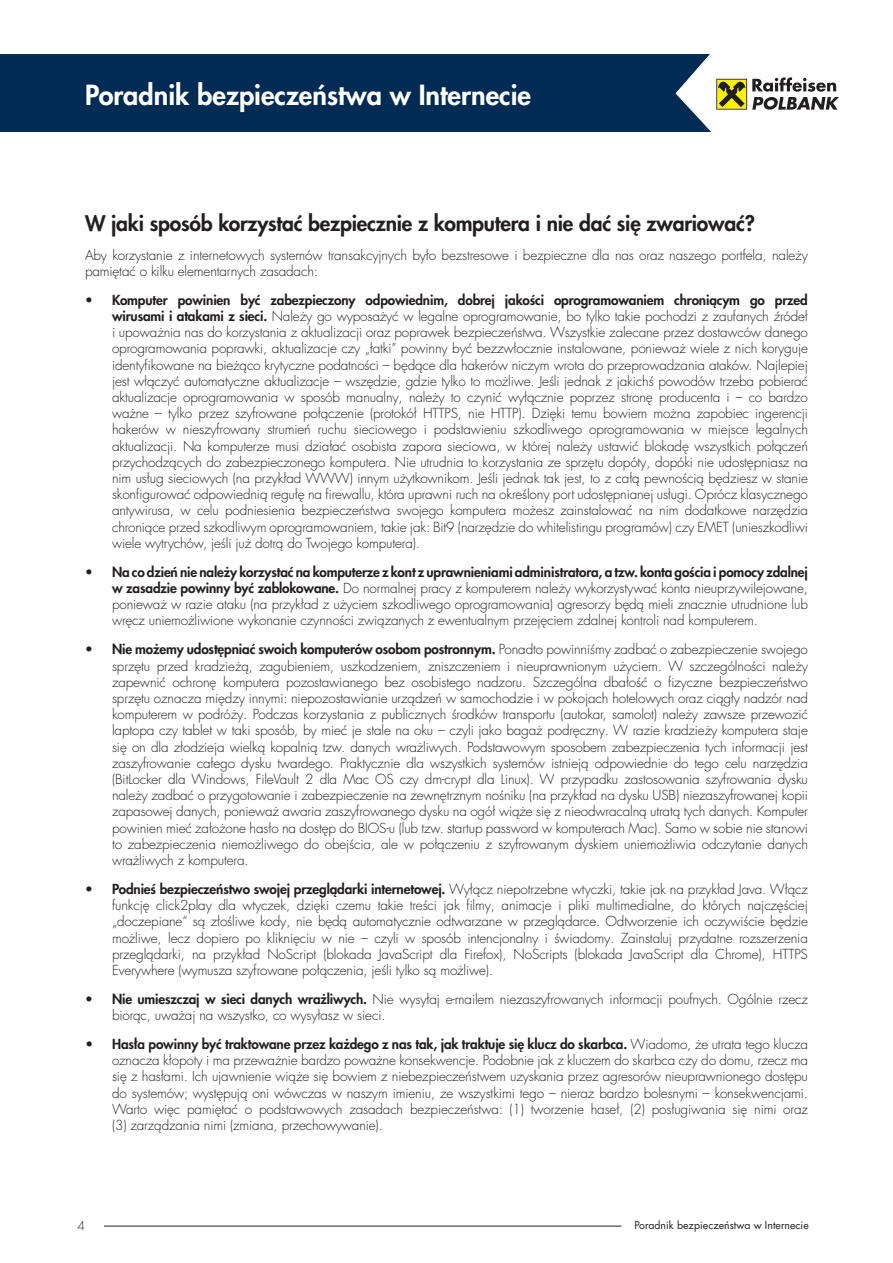
<style>
.page{position:relative;width:893px;height:1263px;background:#fff}
.page>*{position:absolute;margin:0;border:0;box-sizing:border-box;transform-origin:0 0}
.t1{font:800 27px "Futura LT Pro";color:#fff}
.t2{font:800 21px "Futura LT Pro";letter-spacing:-.01em;color:#231f20}
.t3{font:300 13.5px/16.2px "Futura LT Pro";letter-spacing:-.01em;color:#231f20;text-align:justify}
.t4{font:300 12px "Futura LT Pro";color:#231f20}
.t5{font:10.5px "Futura LT Pro";color:#231f20}
.s1{font-weight:800}
</style>
<div class="page">
<hr style="left:104px;top:1226px;width:517px;height:1px;background:#231f20">
<div style="left:0;top:55px;width:893px;height:77px;background:#002b54"></div>
<svg style="left:676px;top:54px;width:217px;height:78px"></svg>
<svg style="left:716px;top:79px;width:31px;height:31px"></svg>
<div style="left:717px;top:80px;width:29px;height:29px;background:#fff200"></div>
<svg style="left:718px;top:81px;width:27px;height:26px"></svg>
<svg style="left:752px;top:77px;width:87px;height:33px"></svg>
<h1 class="t1" style="left:85px;top:74px;width:447px">Poradnik bezpieczeństwa w Internecie</h1>
<h2 class="t2" style="left:85px;top:207px;width:671px">W jaki sposób korzystać bezpiecznie z komputera i nie dać się zwariować?</h2>
<p class="t3" style="left:85px;top:247px;width:724px">Aby korzystanie z internetowych systemów transakcyjnych było bezstresowe i bezpieczne dla nas oraz naszego portfela, należy pamiętać o kilku elementarnych zasadach:</p>
<p class="t3" style="left:112px;top:292px;width:697px;text-indent:-27px"><span class="s1">• Komputer powinien być zabezpieczony odpowiednim, dobrej jakości oprogramowaniem chroniącym go przed wirusami i atakami z sieci.</span> Należy go wyposażyć w legalne oprogramowanie, bo tylko takie pochodzi z zaufanych źródeł i upoważnia nas do korzystania z aktualizacji oraz poprawek bezpieczeństwa. Wszystkie zalecane przez dostawców danego oprogramowania poprawki, aktualizacje czy „łatki” powinny być bezzwłocznie instalowane, ponieważ wiele z nich koryguje identyfikowane na bieżąco krytyczne podatności – będące dla hakerów niczym wrota do przeprowadzania ataków. Najlepiej jest włączyć automatyczne aktualizacje – wszędzie, gdzie tylko to możliwe. Jeśli jednak z jakichś powodów trzeba pobierać aktualizacje oprogramowania w sposób manualny, należy to czynić wyłącznie poprzez stronę producenta i – co bardzo ważne – tylko przez szyfrowane połączenie (protokół HTTPS, nie HTTP). Dzięki temu bowiem można zapobiec ingerencji hakerów w nieszyfrowany strumień ruchu sieciowego i podstawieniu szkodliwego oprogramowania w miejsce legalnych aktualizacji. Na komputerze musi działać osobista zapora sieciowa, w której należy ustawić blokadę wszystkich połączeń przychodzących do zabezpieczonego komputera. Nie utrudnia to korzystania ze sprzętu dopóty, dopóki nie udostępniasz na nim usług sieciowych (na przykład WWW) innym użytkownikom. Jeśli jednak tak jest, to z całą pewnością będziesz w stanie skonfigurować odpowiednią regułę na firewallu, która uprawni ruch na określony port udostępnianej usługi. Oprócz klasycznego antywirusa, w celu podniesienia bezpieczeństwa swojego komputera możesz zainstalować na nim dodatkowe narzędzia chroniące przed szkodliwym oprogramowaniem, takie jak: Bit9 (narzędzie do whitelistingu programów) czy EMET (unieszkodliwi wiele wytrychów, jeśli już dotrą do Twojego komputera).</p>
<p class="t3" style="left:112px;top:564px;width:697px;text-indent:-27px"><span class="s1">• Na co dzień nie należy korzystać na komputerze z kont z uprawnieniami administratora, a tzw. konta gościa i pomocy zdalnej w zasadzie powinny być zablokowane.</span> Do normalnej pracy z komputerem należy wykorzystywać konta nieuprzywilejowane, ponieważ w razie ataku (na przykład z użyciem szkodliwego oprogramowania) agresorzy będą mieli znacznie utrudnione lub wręcz uniemożliwione wykonanie czynności związanych z ewentualnym przejęciem zdalnej kontroli nad komputerem.</p>
<p class="t3" style="left:112px;top:641px;width:697px;text-indent:-27px"><span class="s1">• Nie możemy udostępniać swoich komputerów osobom postronnym.</span> Ponadto powinniśmy zadbać o zabezpieczenie swojego sprzętu przed kradzieżą, zagubieniem, uszkodzeniem, zniszczeniem i nieuprawnionym użyciem. W szczególności należy zapewnić ochronę komputera pozostawianego bez osobistego nadzoru. Szczególna dbałość o fizyczne bezpieczeństwo sprzętu oznacza między innymi: niepozostawianie urządzeń w samochodzie i w pokojach hotelowych oraz ciągły nadzór nad komputerem w podróży. Podczas korzystania z publicznych środków transportu (autokar, samolot) należy zawsze przewozić laptopa czy tablet w taki sposób, by mieć je stale na oku – czyli jako bagaż podręczny. W razie kradzieży komputera staje się on dla złodzieja wielką kopalnią tzw. danych wrażliwych. Podstawowym sposobem zabezpieczenia tych informacji jest zaszyfrowanie całego dysku twardego. Praktycznie dla wszystkich systemów istnieją odpowiednie do tego celu narzędzia (BitLocker dla Windows, FileVault 2 dla Mac OS czy dm-crypt dla Linux). W przypadku zastosowania szyfrowania dysku należy zadbać o przygotowanie i zabezpieczenie na zewnętrznym nośniku (na przykład na dysku USB) niezaszyfrowanej kopii zapasowej danych, ponieważ awaria zaszyfrowanego dysku na ogół wiąże się z nieodwracalną utratą tych danych. Komputer powinien mieć założone hasło na dostęp do BIOS-u (lub tzw. startup password w komputerach Mac). Samo w sobie nie stanowi to zabezpieczenia niemożliwego do obejścia, ale w połączeniu z szyfrowanym dyskiem uniemożliwia odczytanie danych wrażliwych z komputera.</p>
<p class="t3" style="left:112px;top:881px;width:697px;text-indent:-27px"><span class="s1">• Podnieś bezpieczeństwo swojej przeglądarki internetowej.</span> Wyłącz niepotrzebne wtyczki, takie jak na przykład Java. Włącz funkcję click2play dla wtyczek, dzięki czemu takie treści jak filmy, animacje i pliki multimedialne, do których najczęściej „doczepiane“ są złośliwe kody, nie będą automatycznie odtwarzane w przeglądarce. Odtworzenie ich oczywiście będzie możliwe, lecz dopiero po kliknięciu w nie – czyli w sposób intencjonalny i świadomy. Zainstaluj przydatne rozszerzenia przeglądarki, na przykład NoScript (blokada JavaScript dla Firefox), NoScripts (blokada JavaScript dla Chrome), HTTPS Everywhere (wymusza szyfrowane połączenia, jeśli tylko są możliwe).</p>
<p class="t3" style="left:112px;top:991px;width:697px;text-indent:-27px"><span class="s1">• Nie umieszczaj w sieci danych wrażliwych.</span> Nie wysyłaj e-mailem niezaszyfrowanych informacji poufnych. Ogólnie rzecz biorąc, uważaj na wszystko, co wysyłasz w sieci.</p>
<p class="t3" style="left:112px;top:1036px;width:697px;text-indent:-27px">• <span class="s1">Hasła powinny być traktowane przez każdego z nas tak, jak traktuje się klucz do skarbca.</span> Wiadomo, że utrata tego klucza oznacza kłopoty i ma przeważnie bardzo poważne konsekwencje. Podobnie jak z kluczem do skarbca czy do domu, rzecz ma się z hasłami. Ich ujawnienie wiąże się bowiem z niebezpieczeństwem uzyskania przez agresorów nieuprawnionego dostępu do systemów; występują oni wówczas w naszym imieniu, ze wszystkimi tego – nieraz bardzo bolesnymi – konsekwencjami.<br>Warto więc pamiętać o podstawowych zasadach bezpieczeństwa: (1) tworzenie haseł, (2) posługiwania się nimi oraz (3) zarządzania nimi (zmiana, przechowywanie).</p>
<p class="t4" style="left:78px;top:1217px;width:9px">4</p>
<p class="t5" style="left:634px;top:1218px;width:176px">Poradnik bezpieczeństwa w Internecie</p>
</div>
